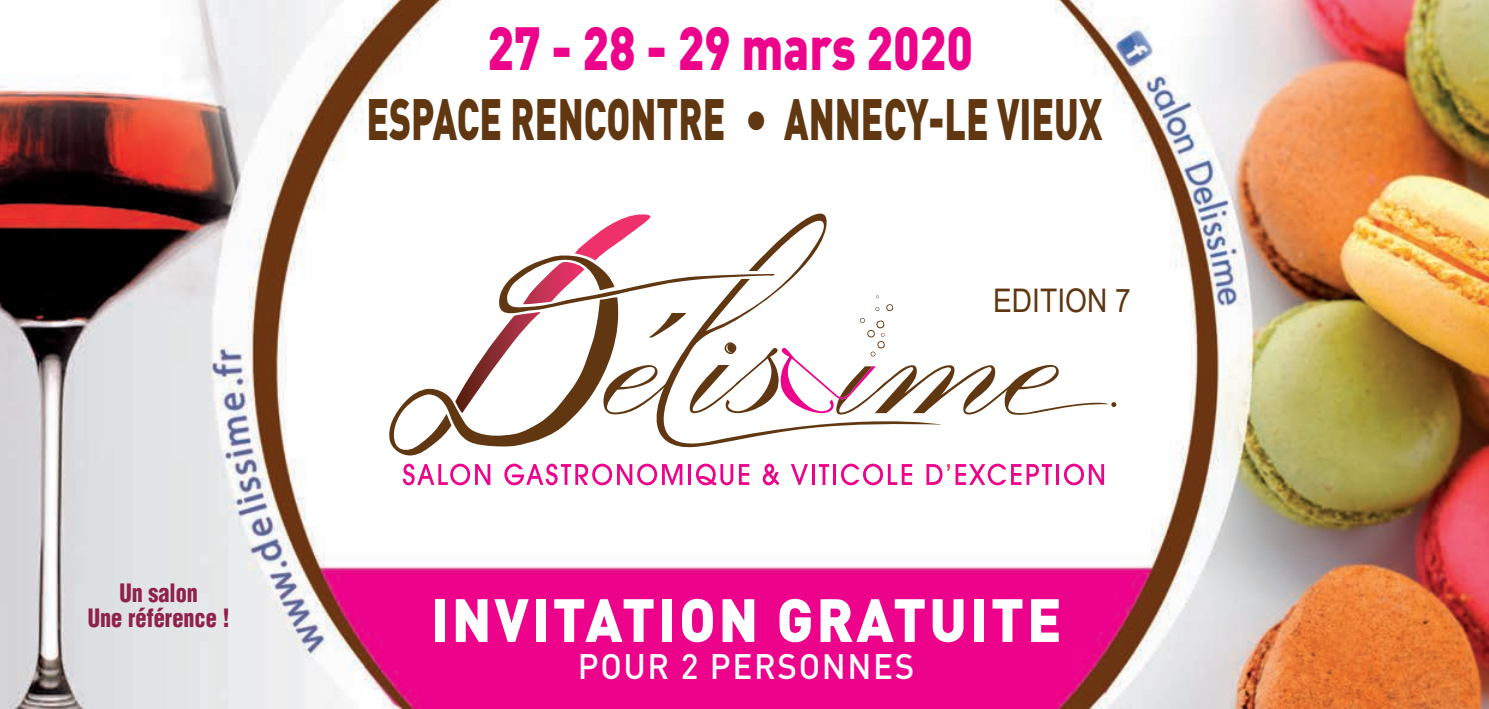
<style>
.page{position:relative;width:1489px;height:709px;background:#fff}
.page>*{position:absolute;margin:0;border:0;box-sizing:border-box;transform-origin:0 0}
.t1{font:900 60px "DIN";letter-spacing:.05em;color:#fff;scale:.95 1}
.t2{font:900 60px "DIN";color:#ed028c;scale:.8 1}
.t3{font:900 57.5px "DIN";color:#603711;scale:.65 1}
.t4{font:500 35px "DIN";letter-spacing:.05em;color:#fff;scale:.95 1}
.t5{font:32.5px "Arial";color:#603711;scale:.87 1}
.t6{font:900 condensed 24.75px/24.8px "Helvetica";color:#8e224a;text-align:center;scale:.9 1}
</style>
<div class="page">
<img style="left:0;top:0;width:1488px;height:709px">
<svg style="left:403px;top:463px;width:87px;height:22px"></svg>
<svg style="left:504px;top:463px;width:178px;height:22px"></svg>
<hr style="left:688px;top:464px;width:3px;height:21px;background:#ed028c">
<svg style="left:696px;top:463px;width:37px;height:22px"></svg>
<svg style="left:739px;top:464px;width:10px;height:21px"></svg>
<svg style="left:762px;top:463px;width:17px;height:22px"></svg>
<svg style="left:790px;top:464px;width:18px;height:21px"></svg>
<hr style="left:811px;top:464px;width:3px;height:21px;background:#ed028c">
<svg style="left:818px;top:464px;width:11px;height:21px"></svg>
<hr style="left:833px;top:464px;width:3px;height:21px;background:#ed028c">
<svg style="left:841px;top:463px;width:71px;height:22px"></svg>
<svg style="left:926px;top:464px;width:23px;height:21px"></svg>
<svg style="left:955px;top:463px;width:96px;height:22px"></svg>
<hr style="left:1056px;top:464px;width:3px;height:21px;background:#ed028c">
<svg style="left:1063px;top:463px;width:41px;height:22px"></svg>
<svg style="left:615px;top:213px;width:327px;height:248px"></svg>
<svg style="left:389px;top:214px;width:727px;height:242px"></svg>
<p class="t6" style="left:88px;top:581px;width:159px">Un salon<br>Une référence !</p>
<p class="t2" style="left:487px;top:14px;width:608px">27 - 28 - 29 mars 2020</p>
<p class="t3" style="left:366px;top:87px;width:1134px">ESPACE RENCONTRE • ANNECY-LE VIEUX</p>
<p class="t5" style="left:993px;top:278px;width:160px">EDITION 7</p>
<p class="t1" style="left:430px;top:586px;width:665px">INVITATION GRATUITE</p>
<p class="t4" style="left:578px;top:646px;width:356px">POUR 2 PERSONNES</p>
</div>
